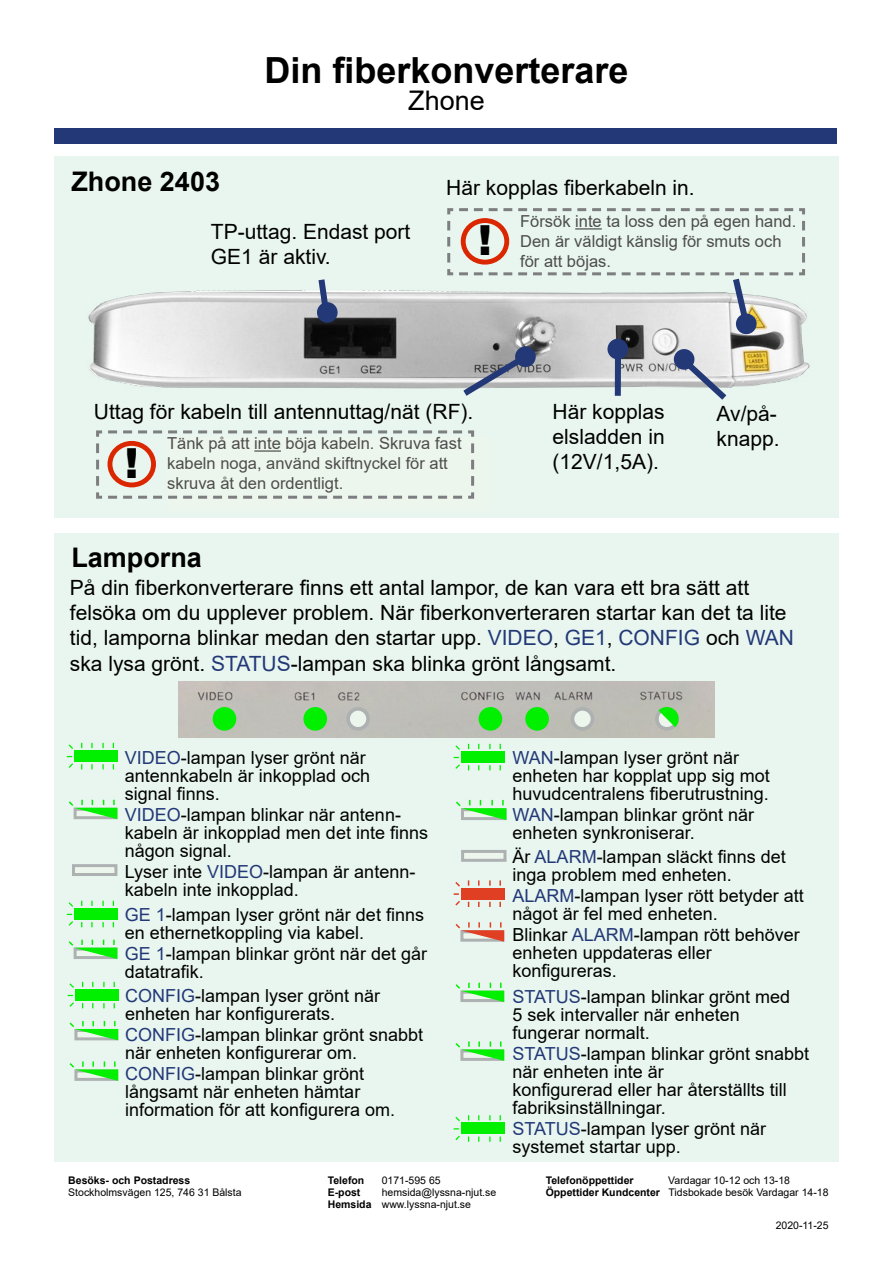
<style>
.page{position:relative;width:893px;height:1263px;background:#fff}
.page>*{position:absolute;margin:0;border:0;box-sizing:border-box;transform-origin:0 0}
.t1{font:900 41.4px "Arial";color:#000}
.t2{font:700 36px "Arial";color:#000}
.t3{font:700 27px "Arial";color:#000}
.t4{font:27px "Arial";color:#000}
.t5{font:21px/25.2px "Arial";color:#000}
.t6{font:18px/18px "Arial";color:#000}
.t7{font:16.5px/19.8px "Arial";color:#4d4d4c}
.t8{font:10.5px "Arial";color:#000}
.t9{font:700 10.5px "Arial";color:#000}
.s1{color:#233977}
.s2{font-weight:700}
</style>
<div class="page">
<div style="left:54px;top:128px;width:782px;height:16px;background:#233977"></div>
<div style="left:54px;top:156px;width:785px;height:361px;background:#e9f6f0"></div>
<img style="left:88px;top:290px;width:722px;height:106px">
<svg style="left:674px;top:351px;width:59px;height:49px"></svg>
<svg style="left:457px;top:349px;width:77px;height:47px"></svg>
<div style="left:615px;top:353px;width:6px;height:43px;background:#233977"></div>
<svg style="left:315px;top:279px;width:18px;height:39px"></svg>
<svg style="left:446px;top:208px;width:360px;height:123px"></svg>
<div style="left:167px;top:437px;width:323px;height:74px;background:#edf6ed"></div>
<svg style="left:96px;top:430px;width:379px;height:69px"></svg>
<div style="left:317px;top:302px;width:21px;height:21px;background:#233977;border-radius:50%"></div>
<div style="left:515px;top:346px;width:21px;height:21px;background:#233977;border-radius:50%"></div>
<div style="left:607px;top:339px;width:21px;height:20px;background:#233977;border-radius:50%"></div>
<div style="left:674px;top:349px;width:20px;height:21px;background:#233977;border-radius:50%"></div>
<div style="left:736px;top:314px;width:21px;height:20px;background:#233977;border-radius:50%"></div>
<div style="left:54px;top:534px;width:785px;height:628px;background:#e9f6f0"></div>
<div style="left:72px;top:864px;width:45px;height:12px;background:#edf6ed;border:3px solid #aeb1b2"></div>
<div style="left:461px;top:850px;width:45px;height:12px;background:#edf6ed;border:3px solid #aeb1b2"></div>
<svg style="left:456px;top:800px;width:50px;height:20px"></svg>
<svg style="left:455px;top:922px;width:49px;height:20px"></svg>
<svg style="left:455px;top:983px;width:49px;height:19px"></svg>
<svg style="left:455px;top:1041px;width:49px;height:20px"></svg>
<svg style="left:69px;top:1021px;width:49px;height:19px"></svg>
<svg style="left:69px;top:1061px;width:49px;height:20px"></svg>
<svg style="left:68px;top:939px;width:49px;height:20px"></svg>
<svg style="left:68px;top:800px;width:49px;height:19px"></svg>
<div style="left:74px;top:750px;width:43px;height:12px;background:#00f000"></div>
<svg style="left:68px;top:744px;width:5px;height:5px"></svg>
<svg style="left:67px;top:756px;width:6px;height:12px"></svg>
<div style="left:74px;top:908px;width:43px;height:11px;background:#00f000"></div>
<svg style="left:68px;top:902px;width:5px;height:5px"></svg>
<svg style="left:67px;top:914px;width:8px;height:12px"></svg>
<div style="left:75px;top:989px;width:43px;height:11px;background:#00f000"></div>
<svg style="left:69px;top:983px;width:5px;height:5px"></svg>
<svg style="left:68px;top:995px;width:6px;height:12px"></svg>
<div style="left:461px;top:1122px;width:43px;height:12px;background:#00f000"></div>
<svg style="left:489px;top:1136px;width:2px;height:6px"></svg>
<svg style="left:454px;top:1116px;width:6px;height:25px"></svg>
<div style="left:461px;top:751px;width:43px;height:11px;background:#00f000"></div>
<svg style="left:455px;top:745px;width:5px;height:5px"></svg>
<svg style="left:454px;top:757px;width:6px;height:12px"></svg>
<div style="left:461px;top:888px;width:43px;height:11px;background:#e03f24"></div>
<svg style="left:489px;top:880px;width:2px;height:6px"></svg>
<svg style="left:499px;top:880px;width:2px;height:6px"></svg>
<svg style="left:454px;top:882px;width:8px;height:24px"></svg>
<img style="left:178px;top:682px;width:537px;height:55px">
<div style="left:213px;top:707px;width:23px;height:24px;background:#00f000;border-radius:50%"></div>
<div style="left:303px;top:707px;width:24px;height:24px;background:#00f000;border-radius:50%"></div>
<div style="left:348px;top:709px;width:20px;height:20px;background:#edf6ed;border-radius:50%"></div>
<div style="left:346px;top:707px;width:24px;height:24px;border:4px solid #aeb1b2;border-radius:50%"></div>
<div style="left:479px;top:707px;width:23px;height:24px;background:#00f000;border-radius:50%"></div>
<div style="left:525px;top:707px;width:24px;height:24px;background:#00f000;border-radius:50%"></div>
<div style="left:572px;top:709px;width:20px;height:20px;background:#edf6ed;border-radius:50%"></div>
<div style="left:571px;top:707px;width:23px;height:24px;border:4px solid #aeb1b2;border-radius:50%"></div>
<svg style="left:651px;top:703px;width:29px;height:32px"></svg>
<div style="left:108px;top:441px;width:48px;height:46px;border:5px solid #db2700;border-radius:50%"></div>
<p class="t3" style="left:71px;top:162px;width:150px">Zhone 2403</p>
<p class="t2" style="left:264px;top:45px;width:366px">Din fiberkonverterare</p>
<p class="t4" style="left:408px;top:82px;width:78px">Zhone</p>
<p class="t5" style="left:446px;top:175px;width:250px">Här kopplas fiberkabeln in.</p>
<p class="t5" style="left:211px;top:219px;width:201px">TP-uttag. Endast port<br>GE1 är aktiv.</p>
<p class="t1" style="left:478px;top:211px;width:15px">!</p>
<p class="t7" style="left:520px;top:211px;width:278px">Försök inte ta loss den på egen hand.<br>Den är väldigt känslig för smuts och för att böjas.</p>
<p class="t5" style="left:94px;top:399px;width:381px">Uttag för kabeln till antennuttag/nät (RF).</p>
<p class="t1" style="left:125px;top:433px;width:15px">!</p>
<p class="t7" style="left:167px;top:433px;width:296px">Tänk på att inte böja kabeln. Skruva fast</p>
<p class="t7" style="left:167px;top:453px;width:282px">kabeln noga, använd skiftnyckel för att</p>
<p class="t7" style="left:167px;top:473px;width:178px">skruva åt den ordentligt.</p>
<p class="t3" style="left:71px;top:539px;width:132px">Lamporna</p>
<p class="t5" style="left:553px;top:399px;width:114px">Här kopplas</p>
<p class="t5" style="left:553px;top:424px;width:114px">elsladden in (12V/1,5A).</p>
<p class="t5" style="left:717px;top:401px;width:62px">Av/på-</p>
<p class="t5" style="left:717px;top:426px;width:65px">knapp.</p>
<p class="t5" style="left:70px;top:575px;width:681px">På din fiberkonverterare finns ett antal lampor, de kan vara ett bra sätt att</p>
<p class="t5" style="left:70px;top:600px;width:726px">felsöka om du upplever problem. När fiberkonverteraren startar kan det ta lite tid, lamporna blinkar medan den startar upp. <span class="s1">VIDEO</span>, <span class="s1">GE1</span>, <span class="s1">CONFIG</span> och <span class="s1">WAN </span>ska lysa grönt. <span class="s1">STATUS</span>-lampan ska blinka grönt långsamt.</p>
<p class="t6" style="left:125px;top:748px;width:243px"><span class="s1">VIDEO</span>-lampan lyser grönt när</p>
<p class="t6" style="left:125px;top:766px;width:247px">antennkabeln är inkopplad och</p>
<p class="t6" style="left:125px;top:784px;width:97px">signal finns.</p>
<p class="t6" style="left:125px;top:805px;width:278px"><span class="s1">VIDEO</span>-lampan blinkar när antenn-</p>
<p class="t6" style="left:125px;top:823px;width:305px">kabeln är inkopplad men det inte finns någon signal.</p>
<p class="t6" style="left:125px;top:862px;width:292px">Lyser inte <span class="s1">VIDEO</span>-lampan är antenn-</p>
<p class="t6" style="left:125px;top:880px;width:176px">kabeln inte inkopplad.</p>
<p class="t6" style="left:125px;top:906px;width:301px"><span class="s1">GE 1</span>-lampan lyser grönt när det finns en ethernetkoppling via kabel.</p>
<p class="t6" style="left:125px;top:945px;width:304px"><span class="s1">GE 1</span>-lampan blinkar grönt när det går datatrafik.</p>
<p class="t6" style="left:125px;top:987px;width:257px"><span class="s1">CONFIG</span>-lampan lyser grönt när</p>
<p class="t6" style="left:125px;top:1005px;width:212px">enheten har konfigurerats.</p>
<p class="t6" style="left:125px;top:1026px;width:300px"><span class="s1">CONFIG</span>-lampan blinkar grönt snabbt när enheten konfigurerar om.</p>
<p class="t6" style="left:125px;top:1065px;width:241px"><span class="s1">CONFIG</span>-lampan blinkar grönt</p>
<p class="t6" style="left:125px;top:1083px;width:237px">långsamt när enheten hämtar</p>
<p class="t6" style="left:125px;top:1101px;width:272px">information för att konfigurera om.</p>
<p class="t9" style="left:68px;top:1172px;width:123px">Besöks- och Postadress</p>
<p class="t8" style="left:68px;top:1184px;width:175px">Stockholmsvägen 125, 746 31 Bålsta</p>
<p class="t9" style="left:328px;top:1172px;width:38px">Telefon</p>
<p class="t8" style="left:382px;top:1172px;width:60px">0171-595 65</p>
<p class="t9" style="left:328px;top:1184px;width:34px">E-post</p>
<p class="t8" style="left:382px;top:1184px;width:116px">hemsida@lyssna-njut.se</p>
<p class="t8" style="left:328px;top:1196px;width:145px"><span class="s2">Hemsida</span> www.lyssna-njut.se</p>
<p class="t6" style="left:513px;top:749px;width:228px"><span class="s1">WAN</span>-lampan lyser grönt när</p>
<p class="t6" style="left:513px;top:767px;width:259px">enheten har kopplat upp sig mot</p>
<p class="t6" style="left:513px;top:783px;width:258px;line-height:21px">huvudcentralens fiberutrustning.<br><span class="s1">WAN</span>-lampan blinkar grönt när</p>
<p class="t6" style="left:513px;top:824px;width:184px">enheten synkroniserar.</p>
<p class="t6" style="left:513px;top:847px;width:275px">Är <span class="s1">ALARM</span>-lampan släckt finns det</p>
<p class="t6" style="left:513px;top:865px;width:221px">inga problem med enheten.</p>
<p class="t6" style="left:513px;top:886px;width:293px"><span class="s1">ALARM</span>-lampan lyser rött betyder att något är fel med enheten.</p>
<p class="t6" style="left:513px;top:925px;width:289px">Blinkar <span class="s1">ALARM</span>-lampan rött behöver enheten uppdateras eller</p>
<p class="t6" style="left:513px;top:961px;width:106px">konfigureras.</p>
<p class="t6" style="left:513px;top:987px;width:279px"><span class="s1">STATUS</span>-lampan blinkar grönt med</p>
<p class="t6" style="left:513px;top:1005px;width:229px">5 sek intervaller när enheten</p>
<p class="t6" style="left:513px;top:1023px;width:139px">fungerar normalt.</p>
<p class="t6" style="left:513px;top:1044px;width:298px"><span class="s1">STATUS</span>-lampan blinkar grönt snabbt när enheten inte är</p>
<p class="t6" style="left:513px;top:1080px;width:276px">konfigurerad eller har återställts till fabriksinställningar.</p>
<p class="t6" style="left:513px;top:1119px;width:255px"><span class="s1">STATUS</span>-lampan lyser grönt när</p>
<p class="t6" style="left:513px;top:1137px;width:170px">systemet startar upp.</p>
<p class="t9" style="left:546px;top:1172px;width:89px">Telefonöppettider</p>
<p class="t8" style="left:668px;top:1172px;width:123px">Vardagar 10-12 och 13-18</p>
<p class="t8" style="left:546px;top:1184px;width:284px"><span class="s2">Öppettider Kundcenter</span> Tidsbokade besök Vardagar 14-18</p>
<p class="t8" style="left:776px;top:1218px;width:54px">2020-11-25</p>
</div>
